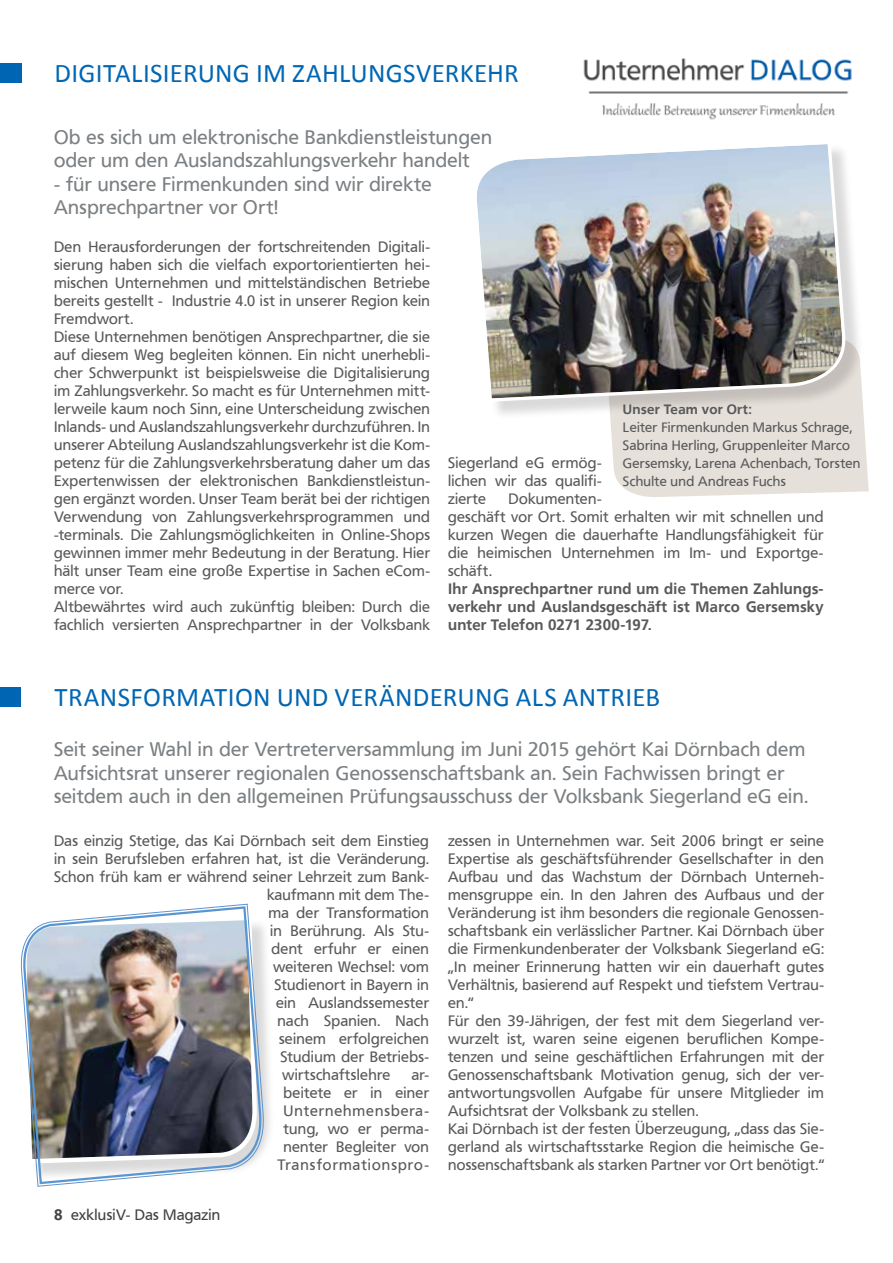
<style>
.page{position:relative;width:893px;height:1263px;background:#fff}
.page>*{position:absolute;margin:0;border:0;box-sizing:border-box;transform-origin:0 0}
.t1{font:27px "Calibri";letter-spacing:.015em;color:#0066b3}
.t2{font:19.5px/23.4px "Frutiger VR";letter-spacing:.02em;color:#7c8083}
.t3{font:15px/18px "Frutiger VR";letter-spacing:.02em;color:#58595b}
.t4{font:700 15px/18px "Frutiger VR";letter-spacing:.02em;color:#58595b;text-align:justify}
.t5{font:15px "Frutiger VR";letter-spacing:.02em;color:#414042}
.t6{font:13.5px/18px "Frutiger VR";letter-spacing:.02em;color:#58595b}
.t7{font:700 13.5px "Frutiger VR";letter-spacing:.025em;color:#58595b}
.s1{font-weight:700}
</style>
<div class="page">
<img style="left:583px;top:58px;width:269px;height:62px">
<div style="left:610px;top:420px;width:259px;height:77px;background:#e6e0da"></div>
<div style="left:476px;top:143px;width:388px;height:277px;background:#000;opacity:.15"></div>
<img style="left:476px;top:143px;width:371px;height:260px">
<svg style="left:20px;top:903px;width:247px;height:284px"></svg>
<img style="left:21px;top:905px;width:243px;height:280px">
<div style="left:0;top:64px;width:21px;height:19px;background:#0066b3"></div>
<div style="left:0;top:688px;width:21px;height:19px;background:#0066b3"></div>
<h1 class="t1" style="left:55px;top:56px;width:100px">DIGITALISIER</h1>
<h1 class="t1" style="left:198px;top:56px;width:204px">UNG IM ZAHLUNGSVERKE</h1>
<h1 class="t1" style="left:487px;top:56px;width:28px">HR</h1>
<h2 class="t2" style="left:54px;top:126px;width:439px">Ob es sich um elektronische Bankdienstleistungen oder um den Auslandszahlungsverkehr handelt</h2>
<h2 class="t2" style="left:54px;top:173px;width:379px">- für unsere Firmenkunden sind wir direkte<br>Ansprechpartner vor Ort!</h2>
<p class="t3" style="left:54px;top:238px;width:378px">Den Herausforderungen der fortschreitenden Digitali&shy;sierung haben sich die vielfach exportorientierten hei&shy;mischen Unternehmen und mittelständischen Betriebe bereits gestellt - Industrie 4.0 ist in unserer Region kein Fremdwort.<br>Diese Unternehmen benötigen Ansprechpartner, die sie auf diesem Weg begleiten können. Ein nicht unerhebli&shy;cher Schwerpunkt ist beispielsweise die Digitalisierung im Zahlungsverkehr. So macht es für Unternehmen mitt&shy;lerweile kaum noch Sinn, eine Unterscheidung zwischen Inlands- und Auslandszahlungsverkehr durchzuführen. In unserer Abteilung Auslandszahlungsverkehr ist die Kom&shy;petenz für die Zahlungsverkehrsberatung daher um das Expertenwissen der elektronischen Bankdienstleistun&shy;gen ergänzt worden. Unser Team berät bei der richtigen Verwendung von Zahlungsverkehrsprogrammen und -terminals. Die Zahlungsmöglichkeiten in Online-Shops gewinnen immer mehr Bedeutung in der Beratung. Hier hält unser Team eine große Expertise in Sachen eCom&shy;merce vor.<br>Altbewährtes wird auch zukünftig bleiben: Durch die fachlich versierten Ansprechpartner in der Volksbank</p>
<p class="t7" style="left:623px;top:401px;width:130px">Unser Team vor Ort:</p>
<p class="t6" style="left:623px;top:418px;width:239px">Leiter Firmenkunden Markus Schrage, Sabrina Herling, Gruppenleiter Marco Gersemsky, Larena Achenbach, Torsten Schulte und Andreas Fuchs</p>
<p class="t3" style="left:448px;top:454px;width:155px;text-align:justify">Siegerland eG ermög&shy;lichen wir das qualifi&shy;zierte</p>
<p class="t3" style="left:448px;top:490px;width:377px;text-indent:61px">Dokumenten-<br>geschäft vor Ort. Somit erhalten wir mit schnellen und kurzen Wegen die dauerhafte Handlungsfähigkeit für die heimischen Unternehmen im Im- und Exportge&shy;schäft.</p>
<p class="t4" style="left:448px;top:580px;width:377px">Ihr Ansprechpartner rund um die Themen Zahlungs&shy;verkehr und Auslandsgeschäft ist Marco Gersemsky unter Telefon 0271 2300-197.</p>
<h1 class="t1" style="left:55px;top:680px;width:108px">TRANSFORMA</h1>
<h1 class="t1" style="left:214px;top:680px;width:409px">TIO N UND VERÄNDERUNG ALS ANTRIEB</h1>
<p class="t2" style="left:54px;top:738px;width:755px">Seit seiner Wahl in der Vertreterversammlung im Juni 2015 gehört Kai Dörnbach dem<br>Aufsichtsrat unserer regionalen Genossenschaftsbank an. Sein Fachwissen bringt er seitdem auch in den allgemeinen Prüfungsausschuss der Volksbank Siegerland eG ein.</p>
<p class="t3" style="left:54px;top:832px;width:377px">Das einzig Stetige, das Kai Dörnbach seit dem Einstieg</p>
<p class="t3" style="left:54px;top:850px;width:377px">in sein Berufsleben erfahren hat, ist die Veränderung.</p>
<p class="t3" style="left:54px;top:868px;width:376px">Schon früh kam er während seiner Lehrzeit zum Bank-</p>
<p class="t3" style="left:267px;top:886px;width:163px">kaufmann mit dem The-</p>
<p class="t3" style="left:268px;top:904px;width:162px">ma der Transformation</p>
<p class="t3" style="left:270px;top:922px;width:160px">in Berührung. Als Stu-</p>
<p class="t3" style="left:272px;top:940px;width:159px">dent erfuhr er einen</p>
<p class="t3" style="left:273px;top:958px;width:158px">weiteren Wechsel: vom</p>
<p class="t3" style="left:274px;top:976px;width:156px">Studienort in Bayern in</p>
<p class="t3" style="left:276px;top:994px;width:155px">ein Auslandssemester</p>
<p class="t3" style="left:278px;top:1012px;width:153px">nach Spanien. Nach</p>
<p class="t3" style="left:279px;top:1030px;width:151px">seinem erfolgreichen</p>
<p class="t3" style="left:281px;top:1048px;width:150px">Studium der Betriebs-</p>
<p class="t3" style="left:282px;top:1066px;width:110px">wirtschaftslehre</p>
<p class="t3" style="left:448px;top:832px;width:377px">zessen in Unternehmen war. Seit 2006 bringt er seine Expertise als geschäftsführender Gesellschafter in den Aufbau und das Wachstum der Dörnbach Unterneh&shy;mensgruppe ein. In den Jahren des Aufbaus und der Veränderung ist ihm besonders die regionale Genossen&shy;schaftsbank ein verlässlicher Partner. Kai Dörnbach über die Firmenkundenberater der Volksbank Siegerland eG: „In meiner Erinnerung hatten wir ein dauerhaft gutes Verhältnis, basierend auf Respekt und tiefstem Vertrau&shy;en.“<br>Für den 39-Jährigen, der fest mit dem Siegerland ver&shy;wurzelt ist, waren seine eigenen beruflichen Kompe&shy;tenzen und seine geschäftlichen Erfahrungen mit der Genossenschaftsbank Motivation genug, sich der ver&shy;antwortungsvollen Aufgabe für unsere Mitglieder im Aufsichtsrat der Volksbank zu stellen.<br>Kai Dörnbach ist der festen Überzeugung, „dass das Sie&shy;gerland als wirtschaftsstarke Region die heimische Ge&shy;nossenschaftsbank als starken Partner vor Ort benötigt.“</p>
<p class="t3" style="left:278px;top:1066px;width:153px;text-align:right">ar-<br>beitete er in einer<br>Unternehmensbera&shy;tung, wo er perma&shy;nenter Begleiter von<br>Transformationspro-</p>
<p class="t5" style="left:54px;top:1206px;width:168px"><span class="s1">8</span> exklusiV- Das Magazin</p>
</div>
